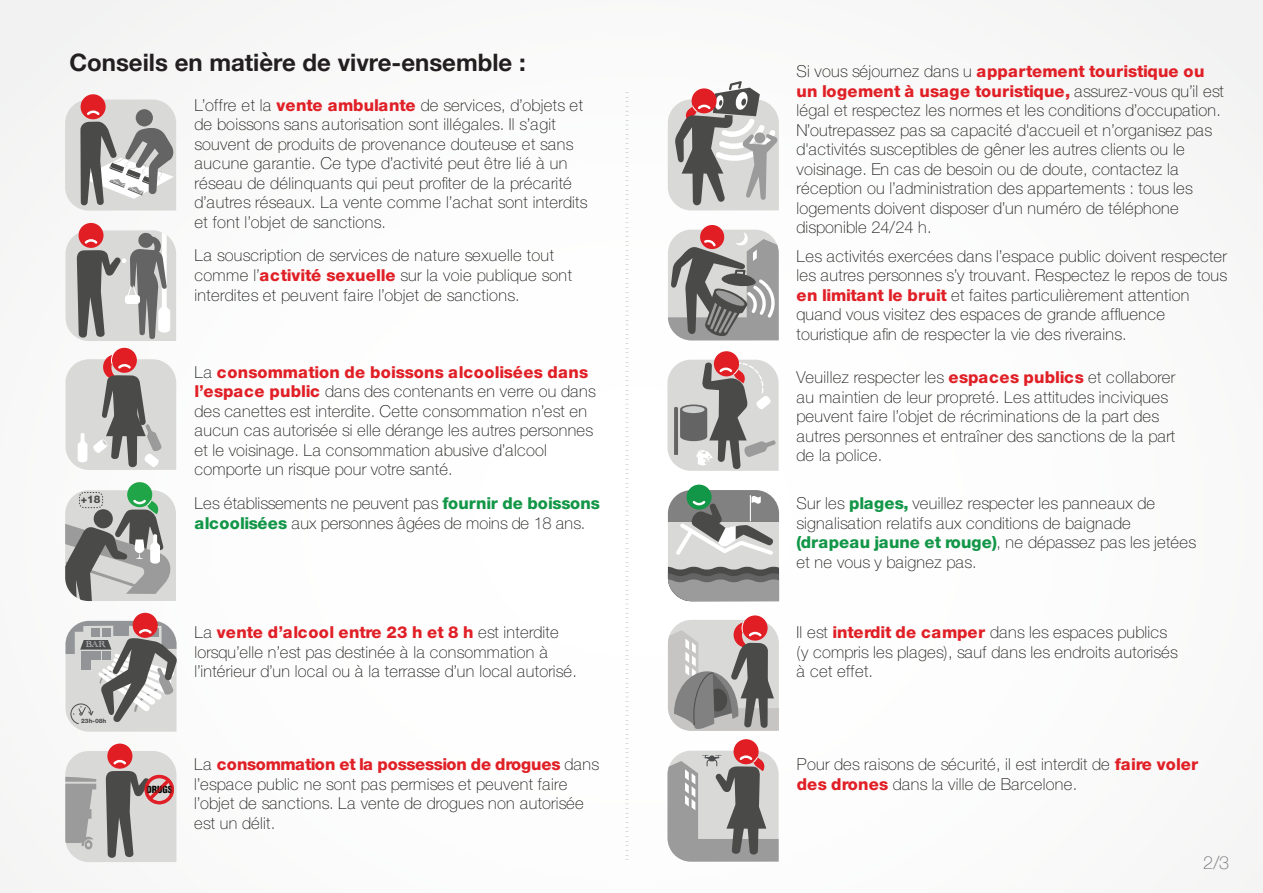
<style>
.page{position:relative;width:1263px;height:893px;background:#fff}
.page>*{position:absolute;margin:0;border:0;box-sizing:border-box;transform-origin:0 0}
.t1{font:700 24px "Helvetica Neue";color:#231f20}
.t2{font:100 18px "Helvetica Neue";color:#6c6d70}
.t3{font:100 16.5px/19.5px "Helvetica Neue LT Std";letter-spacing:.015em;color:#1b1b19}
.t4{font:800 10.65px "Helvetica Neue LT Std";color:#4a4a49}
.t5{font:900 condensed 9.6px "Helvetica";color:#050504}
.t6{font:9px "Academy Engraved Let Plain";color:#fff}
.t7{font:800 6px "Helvetica Neue LT Std";color:#4c4d4e}
.s1{font-weight:800;color:#e02026}
.s2{font-weight:800;color:#129647}
</style>
<div class="page">
<div style="left:733px;top:739px;width:26px;height:25px;background:#e21e25;border-radius:50%"></div>
<svg style="left:667px;top:751px;width:112px;height:111px;background:#aaa5a4"></svg>
<svg style="left:625px;top:92px;width:3px;height:768px"></svg>
<div style="left:127px;top:482px;width:25px;height:25px;background:#21a549;border-radius:50%"></div>
<svg style="left:65px;top:490px;width:111px;height:111px;background:#a3a7a4"></svg>
<div style="left:79px;top:492px;width:24px;height:16px;border:1px dashed #4a4a49;border-radius:5px"></div>
<svg style="left:668px;top:81px;width:111px;height:129px"></svg>
<svg style="left:668px;top:225px;width:111px;height:115px;background:#a59e9e"></svg>
<div style="left:714px;top:351px;width:25px;height:25px;background:#e21e25;border-radius:50%"></div>
<svg style="left:667px;top:360px;width:112px;height:111px;background:#b6b0af"></svg>
<div style="left:107px;top:744px;width:25px;height:25px;background:#e21e25;border-radius:50%"></div>
<svg style="left:65px;top:751px;width:111px;height:111px;background:#b9aead"></svg>
<div style="left:687px;top:485px;width:25px;height:25px;background:#129647;border-radius:50%"></div>
<svg style="left:668px;top:490px;width:111px;height:111px;background:#9ea39f"></svg>
<div style="left:81px;top:94px;width:25px;height:25px;background:#e21e25;border-radius:50%"></div>
<svg style="left:65px;top:100px;width:111px;height:111px;background:#b7b1b1"></svg>
<div style="left:79px;top:223px;width:25px;height:25px;background:#e21e25;border-radius:50%"></div>
<svg style="left:66px;top:230px;width:110px;height:111px;background:#aea9a8"></svg>
<div style="left:112px;top:348px;width:25px;height:25px;background:#e21e25;border-radius:50%"></div>
<svg style="left:66px;top:353px;width:110px;height:117px;background:#bfb7b7"></svg>
<div style="left:133px;top:613px;width:25px;height:25px;background:#e21e25;border-radius:50%"></div>
<svg style="left:66px;top:621px;width:111px;height:111px;background:#b2adad"></svg>
<svg style="left:742px;top:615px;width:26px;height:26px"></svg>
<svg style="left:668px;top:620px;width:111px;height:111px;background:#aba2a1"></svg>
<h1 class="t1" style="left:69px;top:44px;width:458px">Conseils en matière de vivre-ensemble :</h1>
<p class="t3" style="left:194px;top:95px;width:395px">L’offre et la <span class="s1">vente ambulante</span> de services, d’objets et de boissons sans autorisation sont illégales. Il s’agit souvent de produits de provenance douteuse et sans aucune garantie. Ce type d’activité peut être lié à un réseau de délinquants qui peut profiter de la précarité d’autres réseaux. La vente comme l’achat sont interdits et font l’objet de sanctions.</p>
<p class="t3" style="left:194px;top:246px;width:379px">La souscription de services de nature sexuelle tout comme l’<span class="s1">activité sexuelle</span> sur la voie publique sont interdites et peuvent faire l’objet de sanctions.</p>
<p class="t4" style="left:81px;top:493px;width:21px">+18</p>
<p class="t6" style="left:86px;top:638px;width:21px">BAR</p>
<p class="t7" style="left:81px;top:717px;width:27px">23h-08h</p>
<p class="t3" style="left:194px;top:362px;width:403px">La <span class="s1">consommation de boissons alcoolisées dans l’espace public</span> dans des contenants en verre ou dans des canettes est interdite. Cette consommation n’est en aucun cas autorisée si elle dérange les autres personnes et le voisinage. La consommation abusive d’alcool comporte un risque pour votre santé.</p>
<p class="t3" style="left:194px;top:494px;width:407px">Les établissements ne peuvent pas <span class="s2">fournir de boissons alcoolisées</span> aux personnes âgées de moins de 18 ans.</p>
<p class="t3" style="left:194px;top:623px;width:384px">La <span class="s1">vente d’alcool entre 23 h et 8 h</span> est interdite lorsqu’elle n’est pas destinée à la consommation à l’intérieur d’un local ou à la terrasse d’un local autorisé.</p>
<p class="t5" style="left:146px;top:783px;width:28px">DRUGS</p>
<p class="t3" style="left:194px;top:755px;width:407px">La <span class="s1">consommation et la possession de drogues</span> dans l’espace public ne sont pas permises et peuvent faire l’objet de sanctions. La vente de drogues non autorisée est un délit.</p>
<p class="t3" style="left:796px;top:62px;width:429px">Si vous séjournez dans u <span class="s1">appartement touristique ou un logement à usage touristique,</span> assurez-vous qu’il est légal et respectez les normes et les conditions d’occupation.<br>N’outrepassez pas sa capacité d'accueil et n’organisez pas d'activités susceptibles de gêner les autres clients ou le voisinage. En cas de besoin ou de doute, contactez la réception ou l’administration des appartements : tous les logements doivent disposer d’un numéro de téléphone disponible 24/24 h.</p>
<p class="t3" style="left:796px;top:246px;width:432px">Les activités exercées dans l’espace public doivent respecter les autres personnes s’y trouvant. Respectez le repos de tous <span class="s1">en limitant le bruit</span> et faites particulièrement attention quand vous visitez des espaces de grande affluence touristique afin de respecter la vie des riverains.</p>
<p class="t3" style="left:796px;top:367px;width:380px">Veuillez respecter les <span class="s1">espaces publics</span> et collaborer au maintien de leur propreté. Les attitudes inciviques peuvent faire l’objet de récriminations de la part des autres personnes et entraîner des sanctions de la part de la police.</p>
<p class="t3" style="left:796px;top:494px;width:401px">Sur les <span class="s2">plages,</span> veuillez respecter les panneaux de signalisation relatifs aux conditions de baignade <span class="s2">(drapeau jaune et rouge)</span>, ne dépassez pas les jetées et ne vous y baignez pas.</p>
<p class="t3" style="left:796px;top:623px;width:383px">Il est <span class="s1">interdit de camper</span> dans les espaces publics (y compris les plages), sauf dans les endroits autorisés à cet effet.</p>
<p class="t3" style="left:797px;top:755px;width:403px">Pour des raisons de sécurité, il est interdit de <span class="s1">faire voler des drones</span> dans la ville de Barcelone.</p>
<p class="t2" style="left:1203px;top:849px;width:28px">2/3</p>
</div>
